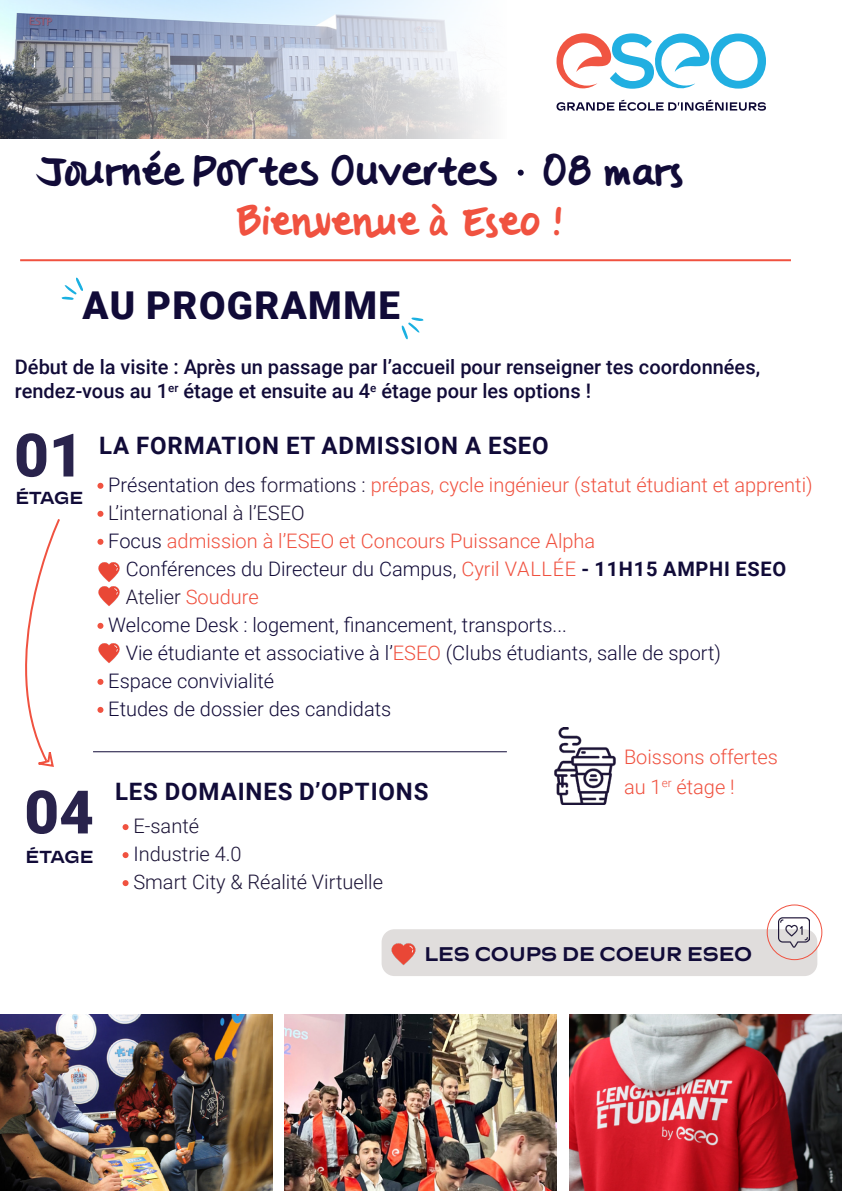
<style>
.page{position:relative;width:842px;height:1191px;background:#fff}
.page>*{position:absolute;margin:0;border:0;box-sizing:border-box;transform-origin:0 0}
.t1{font:900 60px "Roboto";color:#110b38}
.t2{font:700 40px "Martie Pro";color:#110b38}
.t3{font:700 40px "Martie Pro";color:#f05240}
.t4{font:900 38.4px "Roboto";letter-spacing:.035em;color:#110b38}
.t5{font:700 24px "Roboto";letter-spacing:.035em;color:#110b38}
.t6{font:700 20.4px "CA Slalom Extended";color:#110b38}
.t7{font:300 20px "Roboto";color:#110b38}
.t8{font:300 20px "Roboto";color:#f05240}
.t9{font:500 20px "Roboto";color:#110b38}
.t10{font:300 20px "Roboto";color:#1b1336}
.t11{font:700 18px "CA Slalom Extended";letter-spacing:-.01em;color:#110b38}
.s1{color:#110b38}
.s2{color:#1b1336}
.s3{color:#f05240}
.s4{font-weight:700}
</style>
<div class="page">
<img style="left:0;top:0;width:490px;height:139px">
<svg style="left:556px;top:33px;width:210px;height:56px"></svg>
<svg style="left:556px;top:100px;width:210px;height:11px"></svg>
<hr style="left:20px;top:259px;width:771px;height:2px;background:#f05240">
<svg style="left:401px;top:317px;width:23px;height:22px"></svg>
<svg style="left:61px;top:277px;width:22px;height:23px"></svg>
<svg style="left:97px;top:483px;width:6px;height:6px"></svg>
<svg style="left:97px;top:511px;width:6px;height:6px"></svg>
<svg style="left:97px;top:539px;width:6px;height:6px"></svg>
<img style="left:98px;top:562px;width:22px;height:44px">
<svg style="left:97px;top:623px;width:6px;height:6px"></svg>
<img style="left:98px;top:643px;width:22px;height:20px">
<svg style="left:97px;top:679px;width:6px;height:6px"></svg>
<svg style="left:97px;top:707px;width:6px;height:6px"></svg>
<svg style="left:123px;top:824px;width:6px;height:6px"></svg>
<svg style="left:123px;top:852px;width:6px;height:6px"></svg>
<svg style="left:123px;top:880px;width:6px;height:6px"></svg>
<img style="left:554px;top:727px;width:62px;height:77px">
<div style="left:382px;top:929px;width:435px;height:47px;background:#e0dddc;border-radius:13px"></div>
<div style="left:767px;top:904px;width:55px;height:56px;border:1px solid #f05240;border-radius:50%"></div>
<img style="left:778px;top:917px;width:32px;height:31px">
<img style="left:391px;top:943px;width:25px;height:22px">
<hr style="left:93px;top:751px;width:414px;height:1px;background:#110b38">
<svg style="left:518px;top:170px;width:6px;height:6px"></svg>
<svg style="left:25px;top:519px;width:35px;height:248px"></svg>
<img style="left:0;top:1015px;width:272px;height:176px">
<img style="left:284px;top:1015px;width:272px;height:176px">
<img style="left:569px;top:1015px;width:273px;height:176px">
<p class="t2" style="left:35px;top:147px;width:650px">Journée Portes Ouvertes 08 mars</p>
<p class="t3" style="left:235px;top:197px;width:328px">Bienvenue à Eseo !</p>
<p class="t4" style="left:83px;top:278px;width:319px">AU PROGRAMME</p>
<p class="t9" style="left:15px;top:353px;width:747px">Début de la visite : Après un passage par l’accueil pour renseigner tes coordonnées,</p>
<p class="t9" style="left:15px;top:377px;width:578px">rendez-vous au 1<sup>er</sup> étage et ensuite au 4<sup>e</sup> étage pour les options !</p>
<h1 class="t1" style="left:14px;top:413px;width:71px">01</h1>
<p class="t5" style="left:99px;top:428px;width:451px">LA FORMATION ET ADMISSION A ESEO</p>
<p class="t8" style="left:108px;top:470px;width:706px"><span class="s1">Présentation des</span> <span class="s2">formations :</span> prépas, cycle ingénieur (statut étudiant et apprenti)</p>
<p class="t10" style="left:108px;top:498px;width:198px">L’international à l’ESEO</p>
<p class="t8" style="left:108px;top:526px;width:488px"><span class="s1">Focus</span> admission à l’ESEO et Concours Puissance Alpha</p>
<p class="t7" style="left:126px;top:554px;width:662px">Conférences du Directeur du Campus, <span class="s3">Cyril VALLÉE</span> <span class="s4">- 11H15 AMPHI ESEO</span></p>
<p class="t10" style="left:126px;top:582px;width:134px">Atelier <span class="s3">Soudure</span></p>
<p class="t7" style="left:108px;top:610px;width:460px">Welcome Desk : logement, financement, transports...</p>
<p class="t7" style="left:126px;top:638px;width:597px">Vie étudiante et associative à l’<span class="s3">ESEO</span> (Clubs étudiants, salle de sport)</p>
<p class="t7" style="left:108px;top:666px;width:167px">Espace convivialité</p>
<p class="t7" style="left:108px;top:694px;width:284px">Etudes de dossier des candidats</p>
<p class="t11" style="left:15px;top:485px;width:69px">ÉTAGE</p>
<h1 class="t1" style="left:24px;top:770px;width:71px">04</h1>
<p class="t11" style="left:26px;top:843px;width:69px">ÉTAGE</p>
<p class="t5" style="left:115px;top:775px;width:315px">LES DOMAINES D’OPTIONS</p>
<p class="t10" style="left:133px;top:812px;width:67px">E-santé</p>
<p class="t10" style="left:133px;top:840px;width:110px"><span class="s1">I</span>ndustrie 4.0</p>
<p class="t10" style="left:133px;top:868px;width:251px">Smart City &amp; Réalité Virtuelle</p>
<p class="t8" style="left:624px;top:743px;width:156px">Boissons offertes</p>
<p class="t8" style="left:624px;top:773px;width:112px">au 1<sup>er</sup> étage !</p>
<p class="t6" style="left:424px;top:938px;width:329px">LES COUPS DE COEUR ESEO</p>
</div>
